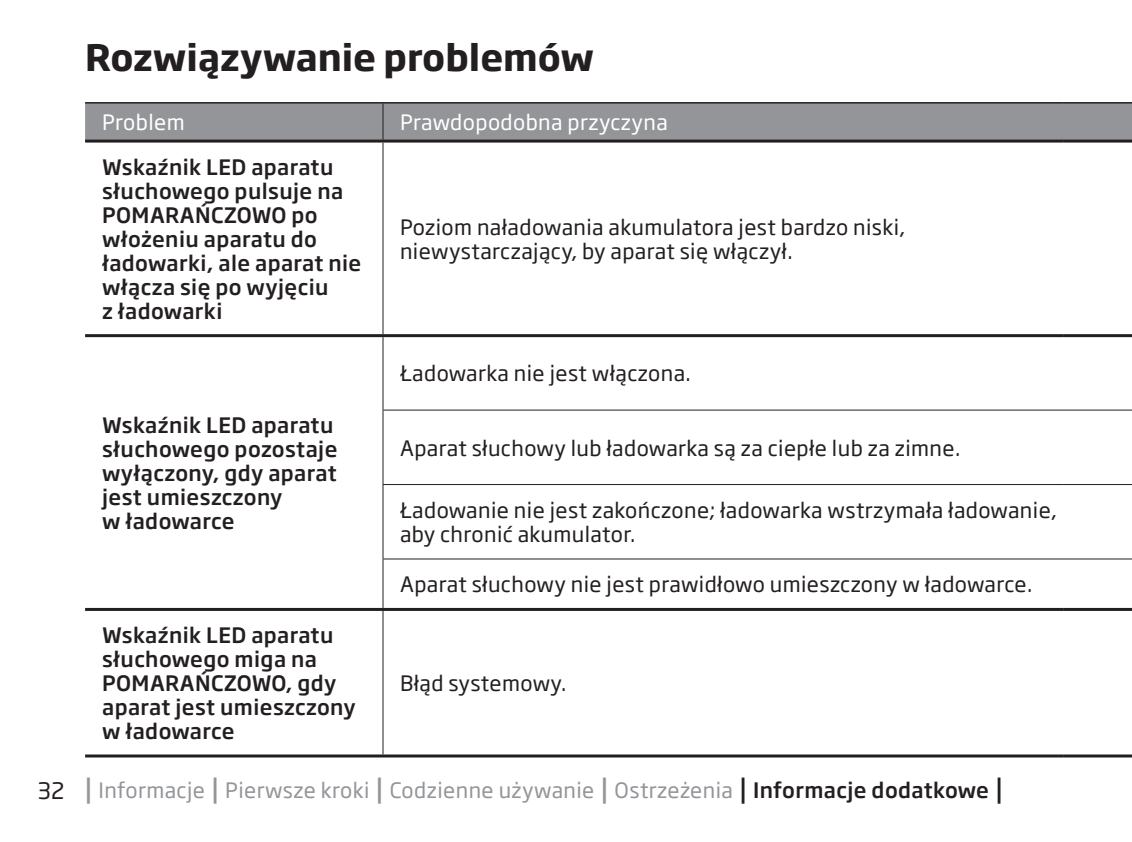
<style>
.page{position:relative;width:1132px;height:842px;background:#fff}
.page>*{position:absolute;margin:0;border:0;box-sizing:border-box;transform-origin:0 0}
.t1{font:700 36px "Soho Gothic Pro";color:#231f20}
.t2{font:21px/24px "Soho Gothic Pro";letter-spacing:.02em;color:#231f20}
.t3{font:500 21px/24px "Soho Gothic Pro";letter-spacing:.02em;color:#231f20}
.t4{font:21px "Soho Gothic Pro";letter-spacing:.02em;color:#939598}
.t5{font:21px "Soho Gothic Pro";letter-spacing:.02em;color:#fff}
.s1{font-size:22.5px;color:#231f20}
.s2{font-weight:500;font-size:27.6px}
.s3{font-weight:500;font-size:27.6px;color:#231f20}
.s4{font-weight:500;color:#231f20}
</style>
<div class="page">
<div style="left:85px;top:104px;width:1046px;height:36px;background:#939598"></div>
<hr style="left:382px;top:104px;width:1px;height:36px;background:#231f20">
<hr style="left:382px;top:143px;width:1px;height:191px;background:#231f20">
<hr style="left:382px;top:337px;width:1px;height:73px;background:#231f20">
<hr style="left:382px;top:410px;width:1px;height:74px;background:#231f20">
<hr style="left:382px;top:485px;width:1px;height:74px;background:#231f20">
<hr style="left:382px;top:559px;width:1px;height:49px;background:#231f20">
<hr style="left:382px;top:611px;width:1px;height:143px;background:#231f20">
<hr style="left:85px;top:140px;width:298px;height:3px;background:#231f20">
<hr style="left:85px;top:334px;width:298px;height:3px;background:#231f20">
<hr style="left:85px;top:754px;width:298px;height:3px;background:#231f20">
<hr style="left:85px;top:102px;width:298px;height:2px;background:#231f20">
<hr style="left:383px;top:102px;width:680px;height:2px;background:#231f20">
<hr style="left:1063px;top:102px;width:68px;height:2px;background:#231f20">
<hr style="left:85px;top:608px;width:298px;height:3px;background:#231f20">
<hr style="left:383px;top:608px;width:680px;height:3px;background:#231f20">
<hr style="left:1063px;top:608px;width:68px;height:3px;background:#231f20">
<hr style="left:383px;top:140px;width:680px;height:3px;background:#231f20">
<hr style="left:1063px;top:140px;width:68px;height:3px;background:#231f20">
<hr style="left:383px;top:334px;width:680px;height:3px;background:#231f20">
<hr style="left:1063px;top:334px;width:68px;height:3px;background:#231f20">
<hr style="left:383px;top:754px;width:680px;height:3px;background:#231f20">
<hr style="left:1063px;top:754px;width:68px;height:3px;background:#231f20">
<hr style="left:382px;top:410px;width:681px;height:1px;background:#231f20">
<hr style="left:382px;top:484px;width:681px;height:1px;background:#231f20">
<hr style="left:382px;top:558px;width:681px;height:1px;background:#231f20">
<hr style="left:1063px;top:410px;width:68px;height:1px;background:#231f20">
<hr style="left:1063px;top:484px;width:68px;height:1px;background:#231f20">
<hr style="left:1063px;top:558px;width:68px;height:1px;background:#231f20">
<h1 class="t1" style="left:85px;top:29px;width:510px">Rozwiązywanie problemów</h1>
<p class="t5" style="left:102px;top:106px;width:84px">Problem</p>
<p class="t5" style="left:400px;top:106px;width:269px">Prawdopodobna przyczyna</p>
<p class="t3" style="left:102px;top:154px;width:261px">Wskaźnik LED aparatu słuchowego pulsuje na<br>POMARAŃCZOWO po włożeniu aparatu do ładowarki, ale aparat nie włącza się po wyjęciu<br>z ładowarki</p>
<p class="t2" style="left:400px;top:214px;width:507px">Poziom naładowania akumulatora jest bardzo niski, niewystarczający, by aparat się włączył.</p>
<p class="t3" style="left:102px;top:412px;width:237px">Wskaźnik LED aparatu słuchowego pozostaje wyłączony, gdy aparat jest umieszczony<br>w ładowarce</p>
<p class="t3" style="left:102px;top:622px;width:255px">Wskaźnik LED aparatu słuchowego miga na<br>POMARAŃCZOWO, gdy aparat jest umieszczony w ładowarce</p>
<p class="t2" style="left:400px;top:360px;width:292px">Ładowarka nie jest włączona.</p>
<p class="t2" style="left:400px;top:435px;width:561px">Aparat słuchowy lub ładowarka są za ciepłe lub za zimne.</p>
<p class="t2" style="left:400px;top:497px;width:658px">Ładowanie nie jest zakończone; ładowarka wstrzymała ładowanie, aby chronić akumulator.</p>
<p class="t2" style="left:400px;top:571px;width:633px">Aparat słuchowy nie jest prawidłowo umieszczony w ładowarce.</p>
<p class="t2" style="left:400px;top:670px;width:168px">Błąd systemowy.</p>
<p class="t4" style="left:38px;top:774px;width:966px"><span class="s1">32</span> <span class="s2">|</span> Informacje <span class="s2">|</span> Pierwsze kroki <span class="s2">|</span> Codzienne używanie <span class="s2">|</span> Ostrzeżenia <span class="s3">|</span> <span class="s4">Informacje dodatkowe</span> <span class="s3">|</span></p>
</div>
